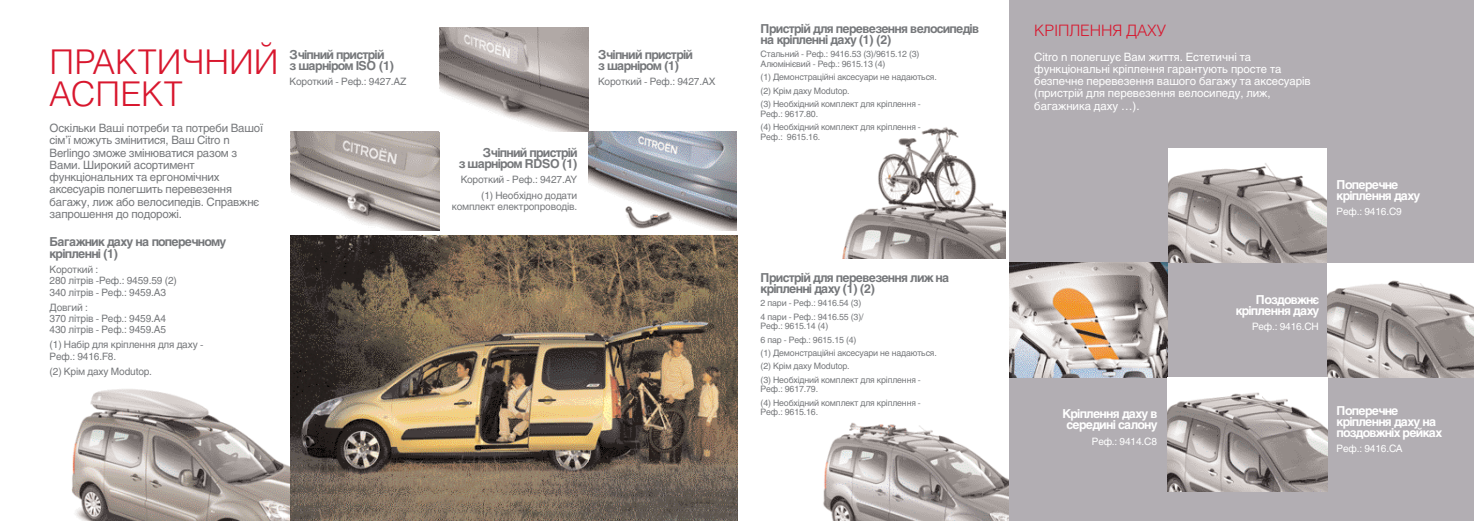
<style>
.page{position:relative;width:1474px;height:521px;background:#fff}
.page>*{position:absolute;margin:0;border:0;box-sizing:border-box;transform-origin:0 0}
.t1{font:300 34.12px/31.5px "Helios";color:#d8172e}
.t2{font:300 15.75px "Helios";letter-spacing:-.005em;color:#d8172e}
.t3{font:700 12.25px/11.4px "Helios";letter-spacing:-.065em;color:#76787b}
.t4{font:700 12.25px/11.4px "Helios";letter-spacing:-.065em;color:#fff}
.t5{font:11.38px/12.2px "Helios";letter-spacing:-.015em;color:#76787b}
.t6{font:11.38px/12.2px "Helios";letter-spacing:-.005em;color:#fff}
.t7{font:10.06px/11.4px "Helios";letter-spacing:-.015em;color:#76787b}
.t8{font:10.06px "Helios";letter-spacing:-.015em;color:#fff}
.t9{font:8.75px/13.4px "Helios";letter-spacing:-.015em;color:#76787b}
</style>
<div class="page">
<img style="left:842px;top:127px;width:163px;height:132px">
<img style="left:71px;top:389px;width:219px;height:132px">
<img style="left:823px;top:422px;width:186px;height:99px">
<div style="left:1009px;top:0;width:464px;height:521px;background:#b2aeb3"></div>
<img style="left:290px;top:236px;width:447px;height:285px">
<img style="left:1009px;top:263px;width:158px;height:114px">
<img style="left:1327px;top:263px;width:146px;height:114px">
<img style="left:588px;top:132px;width:149px;height:99px">
<img style="left:1167px;top:149px;width:159px;height:114px">
<img style="left:1167px;top:377px;width:160px;height:114px">
<img style="left:290px;top:132px;width:149px;height:99px">
<img style="left:439px;top:27px;width:149px;height:105px">
<h1 class="t1" style="left:50px;top:50px;width:230px">ПРАКТИЧНИЙ<br>АСПЕКТ</h1>
<p class="t5" style="left:50px;top:123px;width:215px">Оскільки Ваші потреби та потреби Вашої сім’ї можуть змінитися, Ваш Citro n Berlingo зможе змінюватися разом з Вами. Широкий асортимент функціональних та ергономічних аксесуарів полегшить перевезення багажу, лиж або велосипедів. Справжнє запрошення до подорожі.</p>
<h3 class="t3" style="left:50px;top:237px;width:178px">Багажник даху на поперечному кріпленні (1)</h3>
<p class="t7" style="left:50px;top:264px;width:129px">Короткий :<br>280 літрів -Реф.: 9459.59 (2)<br>340 літрів - Реф.: 9459.A3</p>
<p class="t7" style="left:50px;top:302px;width:118px">Довгий :<br>370 літрів - Реф.: 9459.A4<br>430 літрів - Реф.: 9459.A5</p>
<p class="t7" style="left:50px;top:340px;width:155px">(1) Набір для кріплення для даху -<br>Реф.: 9416.F8.</p>
<p class="t7" style="left:50px;top:367px;width:104px">(2) Крім даху Modutop.</p>
<h3 class="t3" style="left:289px;top:50px;width:106px">Зчіпний пристрій з шарніром ISO (1)</h3>
<p class="t7" style="left:289px;top:77px;width:118px">Короткий - Реф.: 9427.AZ</p>
<h3 class="t3" style="left:598px;top:50px;width:96px">Зчіпний пристрій з шарніром (1)</h3>
<p class="t7" style="left:598px;top:77px;width:119px">Короткий - Реф.: 9427.AX</p>
<h3 class="t3" style="left:458px;top:148px;width:121px;text-align:right">Зчіпний пристрій<br>з шарніром RDSO (1)</h3>
<p class="t7" style="left:460px;top:173px;width:118px;line-height:15.1px;text-align:right">Короткий - Реф.: 9427.AY (1) Необхідно додати</p>
<p class="t7" style="left:452px;top:202px;width:127px">комплект електропроводів.</p>
<h3 class="t3" style="left:760px;top:24px;width:220px">Пристрій для перевезення велосипедів на кріпленні даху (1) (2)</h3>
<p class="t9" style="left:760px;top:50px;width:160px;line-height:9.6px">Стальний - Реф.: 9416.53 (3)/9615.12 (3)<br>Алюмінієвий - Реф.: 9615.13 (4)</p>
<p class="t9" style="left:760px;top:71px;width:178px">(1) Демонстраційні аксесуари не надаються. (2) Крім даху Modutop.<br>(3) Необхідний комплект для кріплення -</p>
<p class="t9" style="left:760px;top:108px;width:162px">Реф.: 9617.80.<br>(4) Необхідний комплект для кріплення -</p>
<p class="t9" style="left:760px;top:131px;width:61px">Реф.: 9615.16.</p>
<h3 class="t3" style="left:760px;top:273px;width:190px">Пристрій для перевезення лиж на кріпленні даху (1) (2)</h3>
<p class="t9" style="left:760px;top:297px;width:104px">2 пари - Реф.: 9416.54 (3)<br>4 пари - Реф.: 9416.55 (3)/</p>
<p class="t9" style="left:760px;top:320px;width:178px">Реф.: 9615.14 (4)<br>6 пар - Реф.: 9615.15 (4)<br>(1) Демонстраційні аксесуари не надаються. (2) Крім даху Modutop.<br>(3) Необхідний комплект для кріплення -</p>
<p class="t9" style="left:760px;top:383px;width:162px">Реф.: 9617.79.<br>(4) Необхідний комплект для кріплення -</p>
<p class="t9" style="left:760px;top:406px;width:59px">Реф.: 9615.16.</p>
<h2 class="t2" style="left:1034px;top:25px;width:133px">КРІПЛЕННЯ ДАХУ</h2>
<h3 class="t6" style="left:1034px;top:51px;width:278px">Citro n полегшує Вам життя. Естетичні та функціональні кріплення гарантують просте та безпечне перевезення вашого багажу та аксесуарів (пристрій для перевезення велосипеду, лиж, багажника даху …).</h3>
<h3 class="t4" style="left:1336px;top:180px;width:85px">Поперечне кріплення даху</h3>
<p class="t8" style="left:1336px;top:208px;width:67px">Реф.: 9416.C9</p>
<h3 class="t4" style="left:1062px;top:409px;width:97px;text-align:center">Кріплення даху в середині салону</h3>
<p class="t8" style="left:1091px;top:437px;width:67px">Реф.: 9414.C8</p>
<h3 class="t4" style="left:1235px;top:295px;width:85px;text-align:right">Поздовжнє кріплення даху</h3>
<p class="t8" style="left:1251px;top:323px;width:68px">Реф.: 9416.CH</p>
<h3 class="t4" style="left:1336px;top:406px;width:107px">Поперечне кріплення даху на поздовжніх рейках</h3>
<p class="t8" style="left:1336px;top:445px;width:68px">Реф.: 9416.CA</p>
</div>
